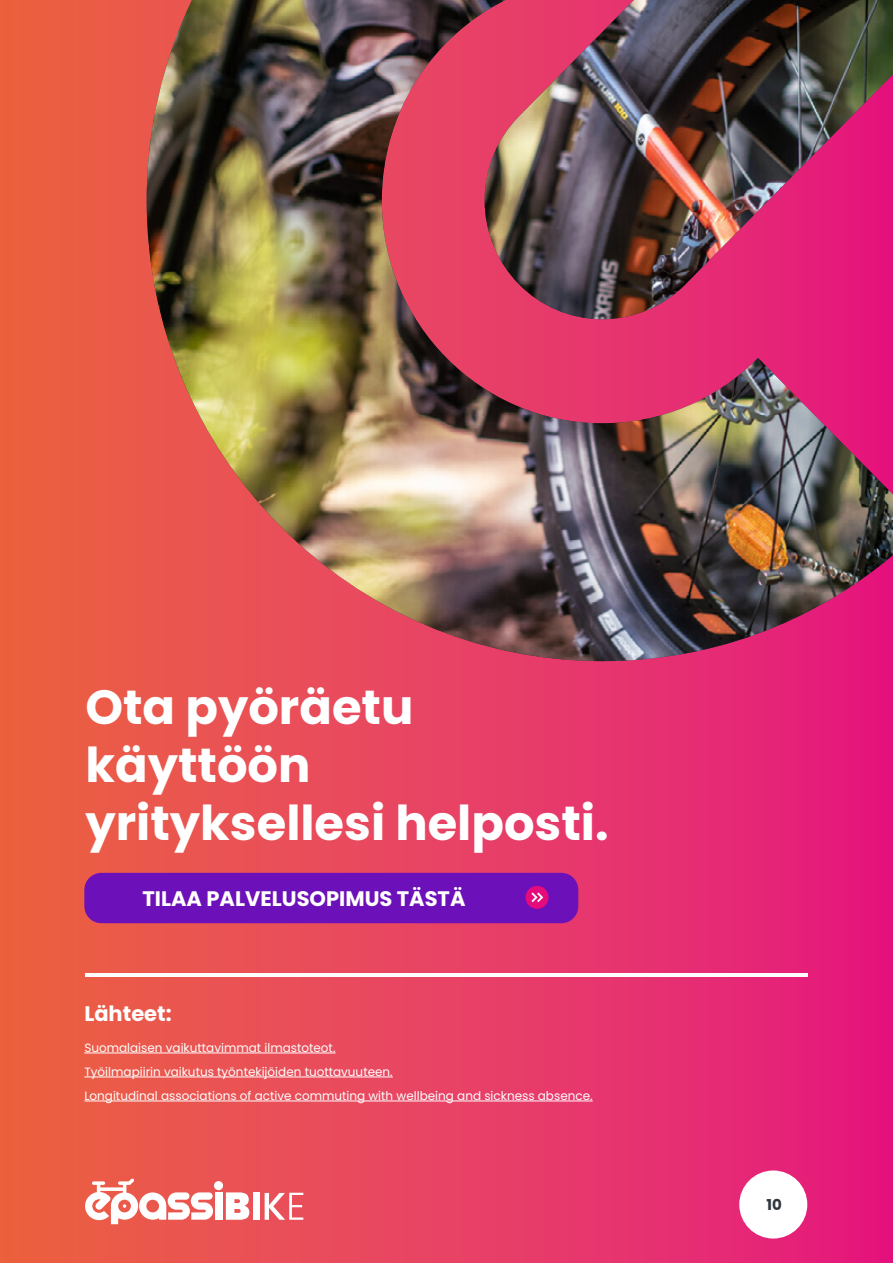
<style>
.page{position:relative;width:893px;height:1263px;background:#fff}
.page>*{position:absolute;margin:0;border:0;box-sizing:border-box;transform-origin:0 0}
.t1{font:700 48px/57.6px "Poppins";color:#fff}
.t2{font:700 21px "Poppins";color:#fff}
.t3{font:700 15px "Poppins";color:#30353e}
.t4{font:12px/24px "Poppins";color:#fff}
</style>
<div class="page">
<div style="left:0;top:0;width:893px;height:1263px;background:linear-gradient(to right,#eb6643,#e41a82)"></div>
<hr style="left:84px;top:1053px;width:252px;height:1px;background:#fff">
<hr style="left:84px;top:1077px;width:309px;height:1px;background:#fff">
<hr style="left:84px;top:1101px;width:509px;height:1px;background:#fff">
<hr style="left:85px;top:973px;width:722px;height:4px;background:#fff">
<div style="left:84px;top:873px;width:494px;height:50px;background:#6c10b9;border-radius:17px"></div>
<div style="left:526px;top:886px;width:23px;height:23px;background:#e50b7d;border-radius:50%"></div>
<svg style="left:531px;top:892px;width:12px;height:10px"></svg>
<img style="left:147px;top:0;width:746px;height:661px">
<div style="left:739px;top:1170px;width:68px;height:68px;background:#fff;border-radius:50%"></div>
<div style="left:214px;top:1181px;width:9px;height:9px;background:#fff;border-radius:50%"></div>
<div style="left:215px;top:1192px;width:7px;height:28px;background:#fff"></div>
<svg style="left:85px;top:1178px;width:128px;height:46px"></svg>
<svg style="left:226px;top:1192px;width:23px;height:28px"></svg>
<div style="left:253px;top:1193px;width:6px;height:27px;background:#fff"></div>
<svg style="left:265px;top:1193px;width:38px;height:27px"></svg>
<h1 class="t1" style="left:85px;top:679px;width:525px">Ota pyöräetu käyttöön yrityksellesi helposti.</h1>
<h2 class="t2" style="left:143px;top:886px;width:325px">TILAA PALVELUSOPIMUS TÄSTÄ</h2>
<h2 class="t2" style="left:84px;top:1001px;width:89px">Lähteet:</h2>
<p class="t4" style="left:84px;top:1036px;width:510px">Suomalaisen vaikuttavimmat ilmastoteot.<br>Työilmapiirin vaikutus työntekijöiden tuottavuuteen.<br>Longitudinal associations of active commuting with wellbeing and sickness absence.</p>
<p class="t3" style="left:767px;top:1196px;width:17px">10</p>
</div>
